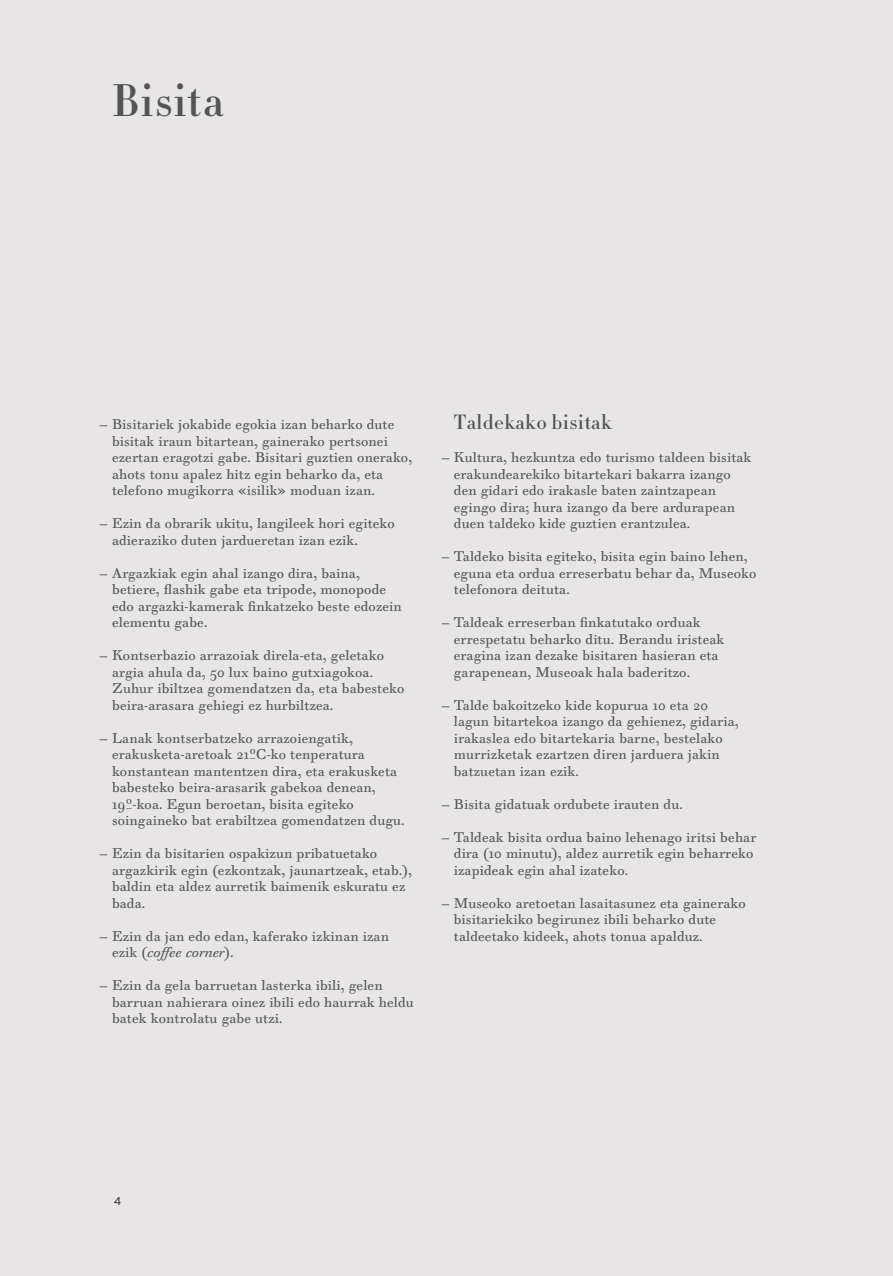
<style>
.page{position:relative;width:893px;height:1276px;background:#e7e5e5}
.page>*{position:absolute;margin:0;border:0;box-sizing:border-box;transform-origin:0 0}
.t1{font:500 45px "Didot HTF 06";letter-spacing:.015em;color:#535454}
.t2{font:500 20.25px "Didot HTF 06";letter-spacing:.02em;color:#535454}
.t3{font:13.5px/16.5px "Walbaum Text Pro";letter-spacing:.01em;color:#535454}
.t4{font:11.25px "Gotham HTF";color:#1c1b1a}
.s1{font-style:italic}
</style>
<div class="page">
<h1 class="t1" style="left:112px;top:72px;width:113px">Bisita</h1>
<p class="t3" style="left:112px;top:416px;width:302px;text-indent:-13px">— Bisitariek jokabide egokia izan beharko dute bisitak iraun bitartean, gainerako pertsonei ezertan eragotzi gabe. Bisitari guztien onerako, ahots tonu apalez hitz egin beharko da, eta telefono mugikorra «isilik» moduan izan.</p>
<p class="t3" style="left:112px;top:515px;width:284px;text-indent:-13px">— Ezin da obrarik ukitu, langileek hori egiteko adieraziko duten jardueretan izan ezik.</p>
<p class="t3" style="left:112px;top:565px;width:291px;text-indent:-13px">— Argazkiak egin ahal izango dira, baina, betiere, flashik gabe eta tripode, monopode edo argazki-kamerak finkatzeko beste edozein elementu gabe.</p>
<p class="t3" style="left:112px;top:647px;width:294px;text-indent:-13px">— Kontserbazio arrazoiak direla-eta, geletako argia ahula da, 50 lux baino gutxiagokoa.<br>Zuhur ibiltzea gomendatzen da, eta babesteko beira-arasara gehiegi ez hurbiltzea.</p>
<p class="t3" style="left:112px;top:730px;width:294px;text-indent:-13px">— Lanak kontserbatzeko arrazoiengatik, erakusketa-aretoak 21ºC-ko tenperatura konstantean mantentzen dira, eta erakusketa babesteko beira-arasarik gabekoa denean, 19º-koa. Egun beroetan, bisita egiteko soingaineko bat erabiltzea gomendatzen dugu.</p>
<p class="t3" style="left:112px;top:845px;width:301px;text-indent:-13px">— Ezin da bisitarien ospakizun pribatuetako argazkirik egin (ezkontzak, jaunartzeak, etab.), baldin eta aldez aurretik baimenik eskuratu ez bada.</p>
<p class="t3" style="left:112px;top:928px;width:278px;text-indent:-13px">— Ezin da jan edo edan, kaferako izkinan izan ezik (<span class="s1">coffee corner</span>).</p>
<p class="t3" style="left:112px;top:977px;width:303px;text-indent:-13px">— Ezin da gela barruetan lasterka ibili, gelen barruan nahierara oinez ibili edo haurrak heldu batek kontrolatu gabe utzi.</p>
<h2 class="t2" style="left:454px;top:409px;width:159px">Taldekako bisitak</h2>
<p class="t3" style="left:454px;top:449px;width:299px;text-indent:-13px">— Kultura, hezkuntza edo turismo taldeen bisitak erakundearekiko bitartekari bakarra izango den gidari edo irakasle baten zaintzapean egingo dira; hura izango da bere ardurapean duen taldeko kide guztien erantzulea.</p>
<p class="t3" style="left:454px;top:548px;width:304px;text-indent:-13px">— Taldeko bisita egiteko, bisita egin baino lehen, eguna eta ordua erreserbatu behar da, Museoko telefonora deituta.</p>
<p class="t3" style="left:454px;top:614px;width:272px;text-indent:-13px">— Taldeak erreserban finkatutako orduak errespetatu beharko ditu. Berandu iristeak eragina izan dezake bisitaren hasieran eta garapenean, Museoak hala baderitzo.</p>
<p class="t3" style="left:454px;top:697px;width:286px;text-indent:-13px">— Talde bakoitzeko kide kopurua 10 eta 20 lagun bitartekoa izango da gehienez, gidaria, irakaslea edo bitartekaria barne, bestelako murrizketak ezartzen diren jarduera jakin batzuetan izan ezik.</p>
<p class="t3" style="left:441px;top:796px;width:243px">— Bisita gidatuak ordubete irauten du.</p>
<p class="t3" style="left:454px;top:829px;width:304px;text-indent:-13px">— Taldeak bisita ordua baino lehenago iritsi behar dira (10 minutu), aldez aurretik egin beharreko izapideak egin ahal izateko.</p>
<p class="t3" style="left:454px;top:895px;width:293px;text-indent:-13px">— Museoko aretoetan lasaitasunez eta gainerako bisitariekiko begirunez ibili beharko dute taldeetako kideek, ahots tonua apalduz.</p>
<p class="t4" style="left:114px;top:1194px;width:9px">4</p>
</div>
